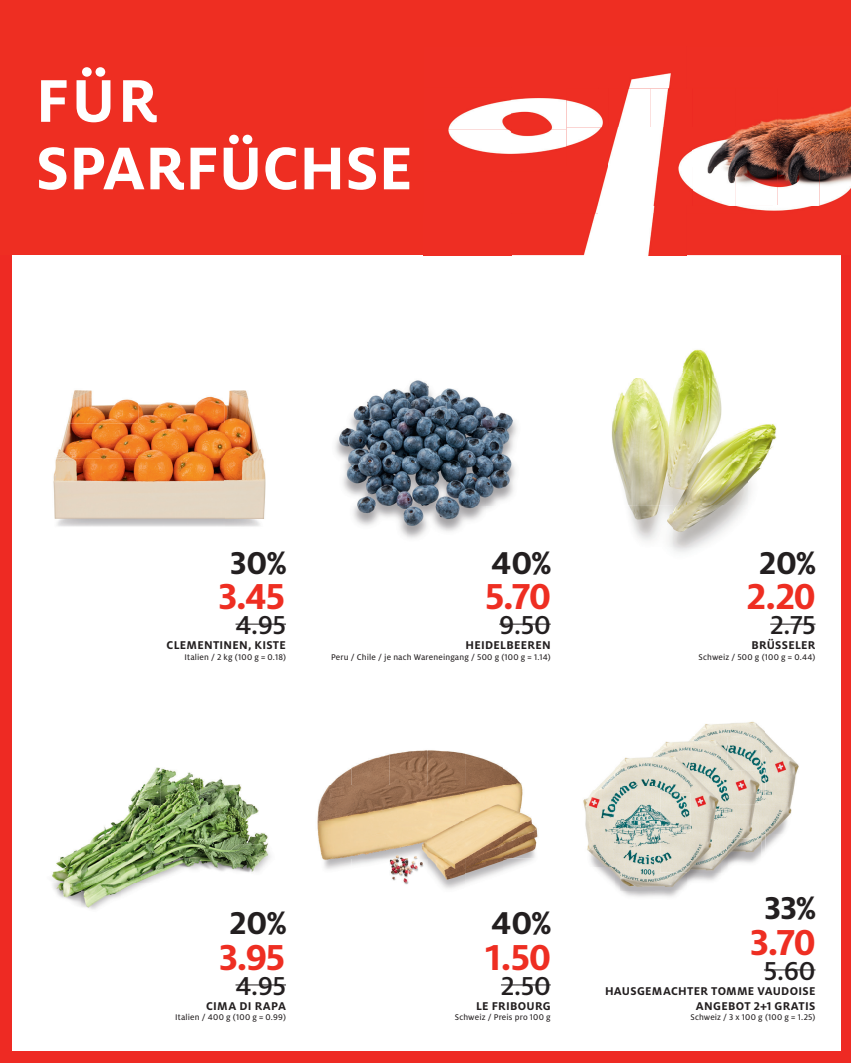
<style>
.page{position:relative;width:851px;height:1063px;background:#fff}
.page>*{position:absolute;margin:0;border:0;box-sizing:border-box;transform-origin:0 0}
.t1{font:700 66.75px/67.5px "Milofor Manor";color:#fff}
.t2{font:700 40px "Milofor Manor";letter-spacing:-.05em;color:#ee2e22}
.t3{font:700 35px "Milofor Manor";color:#231f20}
.t4{font:500 28.75px "Milofor Manor";letter-spacing:-.015em;color:#231f20}
.t5{font:700 12.5px/15px "Milofor Manor";letter-spacing:.025em;color:#231f20;text-align:right}
.t6{font:9.12px "Milofor Manor Text";letter-spacing:.02em;color:#231f20}
</style>
<div class="page">
<div style="left:0;top:0;width:850px;height:1063px;background:#ee2a23"></div>
<div style="left:12px;top:12px;width:828px;height:1039px;background:#fff"></div>
<div style="left:0;top:0;width:850px;height:255px;background:#ee2e22"></div>
<img style="left:840px;top:255px;width:1px;height:27px">
<img style="left:629px;top:73px;width:42px;height:15px">
<img style="left:448px;top:98px;width:118px;height:32px">
<img style="left:628px;top:88px;width:41px;height:1px">
<img style="left:448px;top:130px;width:118px;height:24px">
<img style="left:598px;top:206px;width:214px;height:7px">
<img style="left:583px;top:213px;width:71px;height:42px">
<img style="left:566px;top:89px;width:284px;height:78px">
<img style="left:597px;top:167px;width:11px;height:39px">
<div style="left:608px;top:167px;width:42px;height:39px;background:#fff"></div>
<img style="left:650px;top:167px;width:200px;height:39px">
<img style="left:53px;top:390px;width:213px;height:137px">
<img style="left:317px;top:750px;width:221px;height:139px">
<img style="left:695px;top:723px;width:35px;height:13px">
<img style="left:730px;top:721px;width:60px;height:36px">
<img style="left:761px;top:757px;width:38px;height:98px">
<img style="left:654px;top:737px;width:39px;height:16px">
<img style="left:720px;top:838px;width:7px;height:37px">
<div style="left:726px;top:872px;width:35px;height:18px;background:#fff"></div>
<img style="left:693px;top:736px;width:68px;height:34px">
<img style="left:720px;top:770px;width:41px;height:68px">
<img style="left:727px;top:838px;width:34px;height:30px">
<img style="left:583px;top:764px;width:37px;height:104px">
<img style="left:596px;top:868px;width:54px;height:29px">
<img style="left:650px;top:890px;width:31px;height:7px">
<img style="left:620px;top:753px;width:40px;height:103px">
<img style="left:620px;top:856px;width:67px;height:34px">
<img style="left:660px;top:753px;width:60px;height:119px">
<img style="left:335px;top:380px;width:182px;height:159px">
<img style="left:611px;top:349px;width:136px;height:203px">
<img style="left:747px;top:424px;width:30px;height:81px">
<img style="left:129px;top:767px;width:126px;height:39px">
<img style="left:86px;top:806px;width:183px;height:39px">
<img style="left:51px;top:845px;width:220px;height:38px">
<img style="left:53px;top:883px;width:94px;height:27px">
<hr style="left:499px;top:624px;width:51px;height:1px;background:#231f20">
<hr style="left:770px;top:624px;width:45px;height:1px;background:#231f20">
<hr style="left:235px;top:985px;width:51px;height:1px;background:#231f20">
<hr style="left:235px;top:624px;width:51px;height:1px;background:#231f20">
<hr style="left:501px;top:985px;width:49px;height:1px;background:#231f20">
<hr style="left:763px;top:970px;width:52px;height:1px;background:#231f20">
<h1 class="t1" style="left:36px;top:65px;width:378px">FÜR<br>SPARFÜCHSE</h1>
<h3 class="t3" style="left:230px;top:541px;width:57px">30%</h3>
<h2 class="t2" style="left:217px;top:572px;width:70px">3.45</h2>
<h3 class="t4" style="left:235px;top:607px;width:52px">4.95</h3>
<h3 class="t5" style="left:166px;top:637px;width:121px">CLEMENTINEN, KISTE</h3>
<p class="t6" style="left:184px;top:654px;width:103px">Italien / 2 kg (100 g = 0.18)</p>
<h3 class="t3" style="left:491px;top:541px;width:61px">40%</h3>
<h2 class="t2" style="left:484px;top:572px;width:68px">5.70</h2>
<h3 class="t4" style="left:499px;top:607px;width:53px">9.50</h3>
<h3 class="t5" style="left:465px;top:637px;width:87px">HEIDELBEEREN</h3>
<p class="t6" style="left:331px;top:654px;width:221px">Peru / Chile / je nach Wareneingang / 500 g (100 g = 1.14)</p>
<h3 class="t3" style="left:759px;top:541px;width:58px">20%</h3>
<h2 class="t2" style="left:745px;top:572px;width:71px">2.20</h2>
<h3 class="t4" style="left:770px;top:607px;width:47px">2.75</h3>
<h3 class="t5" style="left:751px;top:637px;width:66px">BRÜSSELER</h3>
<p class="t6" style="left:698px;top:654px;width:118px">Schweiz / 500 g (100 g = 0.44)</p>
<h3 class="t3" style="left:229px;top:902px;width:58px">20%</h3>
<h2 class="t2" style="left:218px;top:932px;width:70px">3.95</h2>
<h3 class="t4" style="left:235px;top:968px;width:52px">4.95</h3>
<h3 class="t5" style="left:206px;top:998px;width:81px">CIMA DI RAPA</h3>
<p class="t6" style="left:175px;top:1015px;width:112px">Italien / 400 g (100 g = 0.99)</p>
<h3 class="t3" style="left:491px;top:902px;width:61px">40%</h3>
<h2 class="t2" style="left:483px;top:932px;width:69px">1.50</h2>
<h3 class="t4" style="left:501px;top:968px;width:51px">2.50</h3>
<h3 class="t5" style="left:476px;top:998px;width:76px">LE FRIBOURG</h3>
<p class="t6" style="left:455px;top:1015px;width:97px">Schweiz / Preis pro 100 g</p>
<h3 class="t3" style="left:764px;top:887px;width:53px">33%</h3>
<h2 class="t2" style="left:748px;top:917px;width:68px">3.70</h2>
<h3 class="t4" style="left:763px;top:953px;width:53px">5.60</h3>
<h3 class="t5" style="left:605px;top:983px;width:212px">HAUSGEMACHTER TOMME VAUDOISE<br>ANGEBOT 2+1 GRATIS</h3>
<p class="t6" style="left:690px;top:1015px;width:127px">Schweiz / 3 x 100 g (100 g = 1.25)</p>
</div>
